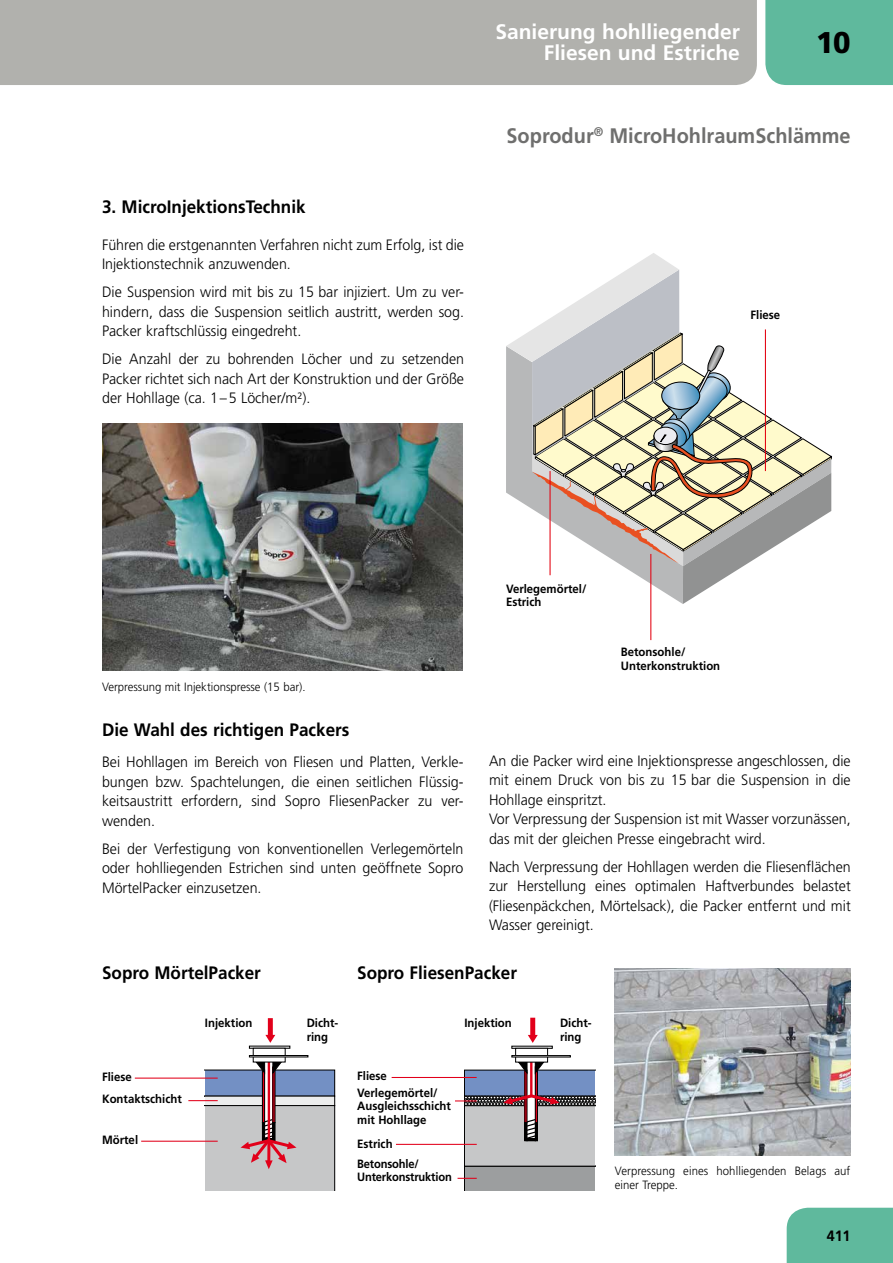
<style>
.page{position:relative;width:893px;height:1263px;background:#fff}
.page>*{position:absolute;margin:0;border:0;box-sizing:border-box;transform-origin:0 0}
.t1{font:900 30px "Frutiger LT";color:#000;scale:.95 1}
.t2{font:700 21px/21px "Frutiger LT";color:#fff;text-align:right}
.t3{font:700 21px "Frutiger LT";color:#6f6f6e;scale:.95 1}
.t4{font:700 18px "Frutiger LT";color:#000;scale:.95 1}
.t5{font:300 15px/19.5px "Frutiger LT";color:#000;text-align:justify;scale:.95 1}
.t6{font:700 15px "Frutiger LT";color:#000;scale:.95 1}
.t7{font:700 12px/13.5px "Frutiger LT";color:#000;scale:.95 1}
.t8{font:300 12px/13.5px "Frutiger LT";color:#000;scale:.95 1}
.t9{font:700 12px "Frutiger LT";color:#000;scale:.93 1}
</style>
<div class="page">
<div style="left:787px;top:1208px;width:106px;height:55px;background:#5fb99d"></div>
<div style="left:765px;top:0;width:128px;height:85px;background:#5fb99d"></div>
<div style="left:0;top:0;width:757px;height:85px;background:#b1b1ad"></div>
<img style="left:102px;top:424px;width:360px;height:247px">
<img style="left:615px;top:968px;width:235px;height:187px">
<svg style="left:506px;top:253px;width:326px;height:351px"></svg>
<hr style="left:765px;top:329px;width:1px;height:142px;background:#e3000f">
<hr style="left:549px;top:471px;width:2px;height:104px;background:#e3000f">
<hr style="left:650px;top:554px;width:1px;height:86px;background:#e3000f">
<div style="left:516px;top:1048px;width:32px;height:14px;border:1px solid #000"></div>
<div style="left:512px;top:1055px;width:58px;height:2px;border:1px solid #000"></div>
<svg style="left:528px;top:1018px;width:10px;height:25px"></svg>
<svg style="left:205px;top:1062px;width:130px;height:129px;background:#b3afb9"></svg>
<div style="left:249px;top:1055px;width:59px;height:2px;border:1px solid #000"></div>
<svg style="left:265px;top:1018px;width:10px;height:25px"></svg>
<hr style="left:135px;top:1077px;width:83px;height:2px;background:#e2001a">
<hr style="left:188px;top:1100px;width:30px;height:1px;background:#e2001a">
<hr style="left:141px;top:1141px;width:77px;height:1px;background:#e2001a">
<hr style="left:392px;top:1077px;width:85px;height:1px;background:#e2001a">
<hr style="left:396px;top:1144px;width:81px;height:1px;background:#e2001a">
<svg style="left:455px;top:1062px;width:140px;height:129px;background:#a9a8b2"></svg>
<h2 class="t2" style="left:495px;top:22px;width:246px">Sanierung hohlliegender<br>Fliesen und Estriche</h2>
<h1 class="t1" style="left:816px;top:24px;width:37px">10</h1>
<p class="t4" style="left:102px;top:197px;width:216px">3. MicroInjektionsTechnik</p>
<p class="t5" style="left:102px;top:235px;width:383px">Führen die erstgenannten Verfahren nicht zum Erfolg, ist die<br>Injektionstechnik anzuwenden.</p>
<p class="t5" style="left:102px;top:283px;width:383px">Die Suspension wird mit bis zu 15 bar injiziert. Um zu ver&shy;hindern, dass die Suspension seitlich austritt, werden sog.<br>Packer kraftschlüssig eingedreht.</p>
<p class="t5" style="left:102px;top:350px;width:383px">Die Anzahl der zu bohrenden Löcher und zu setzenden Packer richtet sich nach Art der Konstruktion und der Größe der Hohllage (ca. 1–5 Löcher/m²).</p>
<h2 class="t3" style="left:507px;top:124px;width:364px">Soprodur<sup>®</sup> MicroHohlraumSchlämme</h2>
<p class="t7" style="left:750px;top:308px;width:33px">Fliese</p>
<p class="t8" style="left:102px;top:680px;width:216px">Verpressung mit Injektionspresse (15 bar).</p>
<p class="t4" style="left:102px;top:720px;width:262px">Die Wahl des richtigen Packers</p>
<p class="t5" style="left:102px;top:753px;width:382px">Bei Hohllagen im Bereich von Fliesen und Platten, Verkle&shy;bungen bzw. Spachtelungen, die einen seitlichen Flüssig&shy;keitsaustritt erfordern, sind Sopro FliesenPacker zu ver&shy;wenden.</p>
<p class="t5" style="left:102px;top:839px;width:382px">Bei der Verfestigung von konventionellen Verlegemörteln oder hohlliegenden Estrichen sind unten geöffnete Sopro MörtelPacker einzusetzen.</p>
<p class="t7" style="left:506px;top:582px;width:86px">Verlegemörtel/<br>Estrich</p>
<p class="t7" style="left:621px;top:645px;width:106px">Betonsohle/<br>Unterkonstruktion</p>
<p class="t5" style="left:489px;top:751px;width:382px;text-align:left">An die Packer wird eine Injektionspresse angeschlossen, die mit einem Druck von bis zu 15 bar die Suspension in die Hohllage einspritzt.<br>Vor Verpressung der Suspension ist mit Wasser vorzunässen, das mit der gleichen Presse eingebracht wird.</p>
<p class="t5" style="left:489px;top:857px;width:382px">Nach Verpressung der Hohllagen werden die Fliesenflächen zur Herstellung eines optimalen Haftverbundes belastet (Fliesenpäckchen, Mörtelsack), die Packer entfernt und mit Wasser gereinigt.</p>
<p class="t4" style="left:102px;top:962px;width:169px">Sopro MörtelPacker</p>
<p class="t4" style="left:357px;top:962px;width:170px">Sopro FliesenPacker</p>
<p class="t7" style="left:102px;top:1065px;width:86px;line-height:22.5px">Fliese<br>Kontaktschicht</p>
<p class="t7" style="left:102px;top:1133px;width:40px">Mörtel</p>
<p class="t7" style="left:205px;top:1016px;width:52px">Injektion</p>
<p class="t7" style="left:464px;top:1016px;width:52px">Injektion</p>
<p class="t7" style="left:560px;top:1016px;width:35px">Dicht - ring</p>
<p class="t7" style="left:307px;top:1016px;width:35px">Dicht - ring</p>
<p class="t7" style="left:357px;top:1069px;width:33px">Fliese</p>
<p class="t7" style="left:357px;top:1086px;width:100px">Verlegemörtel/<br>Ausgleichsschicht mit Hohllage</p>
<p class="t7" style="left:357px;top:1134px;width:66px;line-height:20.1px">Estrich<br>Betonsohle/</p>
<p class="t9" style="left:357px;top:1170px;width:103px">Unterkonstruktion</p>
<p class="t8" style="left:615px;top:1164px;width:249px">Verpressung eines hohlliegenden Belags auf einer Treppe.</p>
<p class="t6" style="left:827px;top:1226px;width:26px">411</p>
</div>
